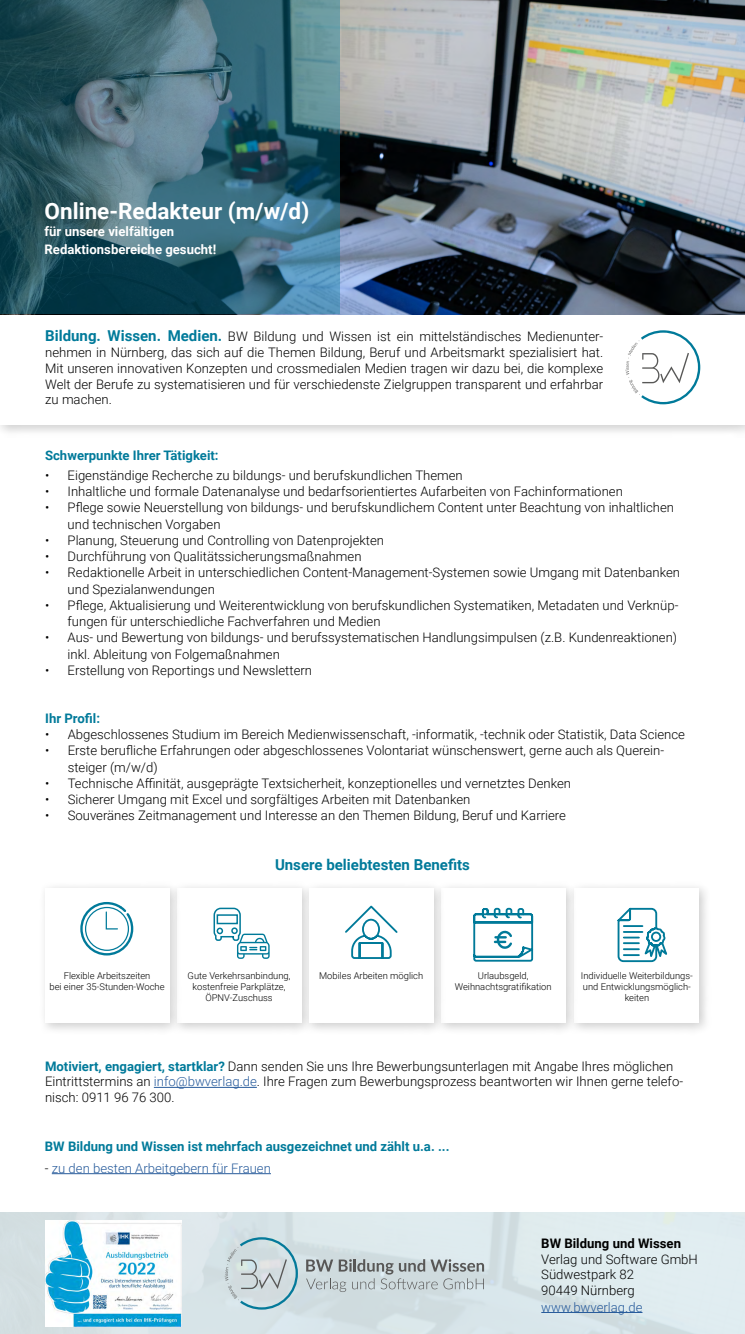
<style>
.page{position:relative;width:745px;height:1334px;background:#fff}
.page>*{position:absolute;margin:0;border:0;box-sizing:border-box;transform-origin:0 0}
.t1{font:700 22.5px "Roboto";color:#fff}
.t2{font:700 15px "Roboto";color:#007a9a}
.t3{font:300 13.12px/15.8px "Roboto";color:#000}
.t4{font:700 13.12px "Roboto";color:#007a9a}
.t5{font:300 13.12px "Roboto";color:#275b9b}
.t6{font:700 13.12px/17.5px "Roboto";color:#fff}
.t7{font:700 13.12px "Roboto";color:#000}
.t8{font:300 9.38px/11.2px "Roboto";color:#000;text-align:center}
.s1{font-weight:700;font-size:15px;color:#007a9a}
.s2{font-weight:700;color:#007a9a}
.s3{color:#275b9b}
.s4{color:#000}
</style>
<div class="page">
<div style="left:0;top:307px;width:744px;height:130px;background:#000;opacity:.2"></div>
<div style="left:0;top:314px;width:744px;height:111px;background:#fff"></div>
<img style="left:340px;top:0;width:404px;height:314px">
<svg style="left:0;top:0;width:340px;height:314px;background:#376371"></svg>
<div style="left:169px;top:881px;width:144px;height:154px;background:#000;opacity:.2"></div>
<div style="left:177px;top:888px;width:124px;height:135px;background:#fff"></div>
<div style="left:567px;top:881px;width:144px;height:154px;background:#000;opacity:.2"></div>
<div style="left:574px;top:888px;width:124px;height:135px;background:#fff"></div>
<div style="left:433px;top:881px;width:144px;height:154px;background:#000;opacity:.2"></div>
<div style="left:440px;top:888px;width:125px;height:135px;background:#fff"></div>
<div style="left:301px;top:881px;width:144px;height:154px;background:#000;opacity:.2"></div>
<div style="left:309px;top:888px;width:124px;height:135px;background:#fff"></div>
<svg style="left:625px;top:330px;width:74px;height:74px"></svg>
<svg style="left:345px;top:905px;width:53px;height:54px"></svg>
<svg style="left:617px;top:907px;width:50px;height:56px"></svg>
<div style="left:0;top:1212px;width:744px;height:122px;background:linear-gradient(to right,#cddde3,#e1ecef)"></div>
<hr style="left:154px;top:1087px;width:103px;height:1px;background:#275b9b">
<img style="left:45px;top:1220px;width:136px;height:106px">
<hr style="left:541px;top:1312px;width:101px;height:1px;background:#275b9b">
<svg style="left:306px;top:1259px;width:178px;height:33px;background:#b8c1c4"></svg>
<svg style="left:225px;top:1237px;width:73px;height:72px;background:#c0d1d6"></svg>
<div style="left:38px;top:881px;width:144px;height:154px;background:#000;opacity:.2"></div>
<div style="left:45px;top:888px;width:124px;height:135px;background:#fff"></div>
<svg style="left:80px;top:902px;width:54px;height:54px"></svg>
<svg style="left:473px;top:907px;width:61px;height:55px"></svg>
<hr style="left:52px;top:1173px;width:219px;height:1px;background:#275b9b">
<svg style="left:213px;top:907px;width:56px;height:52px"></svg>
<h1 class="t1" style="left:45px;top:195px;width:266px">Online-Redakteur (m/w/d)</h1>
<p class="t6" style="left:45px;top:222px;width:173px">für unsere vielfältigen<br>Redaktionsbereiche gesucht!</p>
<p class="t3" style="left:45px;top:328px;width:559px;text-align:justify"><span class="s1">Bildung. Wissen. Medien.</span> BW Bildung und Wissen ist ein mittelständisches Medienunter&shy;nehmen in Nürnberg, das sich auf die Themen Bildung, Beruf und Arbeitsmarkt spezialisiert hat.<br>Mit unseren innovativen Konzepten und crossmedialen Medien tragen wir dazu bei, die komplexe Welt der Berufe zu systematisieren und für verschiedenste Zielgruppen transparent und erfahrbar zu machen.</p>
<p class="t4" style="left:45px;top:446px;width:175px">Schwerpunkte Ihrer Tätigkeit:</p>
<p class="t3" style="left:45px;top:467px;width:419px">• Eigenständige Recherche zu bildungs- und berufskundlichen Themen</p>
<p class="t3" style="left:45px;top:483px;width:579px">• Inhaltliche und formale Datenanalyse und bedarfsorientiertes Aufarbeiten von Fachinformationen</p>
<p class="t3" style="left:67px;top:499px;width:607px;line-height:16.2px;text-indent:-22px">• Pflege sowie Neuerstellung von bildungs- und berufskundlichem Content unter Beachtung von inhaltlichen und technischen Vorgaben</p>
<p class="t3" style="left:45px;top:532px;width:340px">• Planung, Steuerung und Controlling von Datenprojekten</p>
<p class="t3" style="left:45px;top:548px;width:318px">• Durchführung von Qualitätssicherungsmaßnahmen</p>
<p class="t3" style="left:67px;top:564px;width:613px;line-height:16.2px;text-indent:-22px">• Redaktionelle Arbeit in unterschiedlichen Content-Management-Systemen sowie Umgang mit Datenbanken und Spezialanwendungen</p>
<p class="t3" style="left:67px;top:597px;width:612px;line-height:16.2px;text-indent:-22px">• Pflege, Aktualisierung und Weiterentwicklung von berufskundlichen Systematiken, Metadaten und Verknüp&shy;fungen für unterschiedliche Fachverfahren und Medien</p>
<p class="t3" style="left:67px;top:629px;width:610px;line-height:16.2px;text-indent:-22px">• Aus- und Bewertung von bildungs- und berufssystematischen Handlungsimpulsen (z.B. Kundenreaktionen) inkl. Ableitung von Folgemaßnahmen</p>
<p class="t3" style="left:45px;top:662px;width:268px">• Erstellung von Reportings und Newslettern</p>
<p class="t4" style="left:45px;top:709px;width:56px">Ihr Profil:</p>
<p class="t3" style="left:45px;top:726px;width:641px">• Abgeschlossenes Studium im Bereich Medienwissenschaft, -informatik, -technik oder Statistik, Data Science</p>
<p class="t3" style="left:68px;top:742px;width:597px;line-height:16.2px;text-indent:-22px">• Erste berufliche Erfahrungen oder abgeschlossenes Volontariat wünschenswert, gerne auch als Querein&shy;steiger (m/w/d)</p>
<p class="t3" style="left:45px;top:775px;width:527px">• Technische Affinität, ausgeprägte Textsicherheit, konzeptionelles und vernetztes Denken</p>
<p class="t3" style="left:45px;top:791px;width:426px">• Sicherer Umgang mit Excel und sorgfältiges Arbeiten mit Datenbanken</p>
<p class="t3" style="left:45px;top:807px;width:522px">• Souveränes Zeitmanagement und Interesse an den Themen Bildung, Beruf und Karriere</p>
<p class="t2" style="left:275px;top:854px;width:196px">Unsere beliebtesten Benefits</p>
<p class="t8" style="left:49px;top:969px;width:116px">Flexible Arbeitszeiten<br>bei einer 35-Stunden-Woche</p>
<p class="t8" style="left:187px;top:969px;width:104px">Gute Verkehrsanbindung, kostenfreie Parkplätze,<br>ÖPNV-Zuschuss</p>
<p class="t8" style="left:319px;top:969px;width:105px">Mobiles Arbeiten möglich</p>
<p class="t8" style="left:580px;top:969px;width:113px">Individuelle Weiterbildungs&shy;und Entwicklungsmöglich&shy;keiten</p>
<p class="t8" style="left:454px;top:969px;width:98px">Urlaubsgeld,<br>Weihnachtsgratifikation</p>
<p class="t3" style="left:45px;top:1057px;width:639px"><span class="s2">Motiviert, engagiert, startklar?</span> Dann senden Sie uns Ihre Bewerbungsunterlagen mit Angabe Ihres möglichen<br>Eintrittstermins an <span class="s3">info@bwverlag.de</span>. Ihre Fragen zum Bewerbungsprozess beantworten wir Ihnen gerne telefo&shy;nisch: 0911 96 76 300.</p>
<p class="t4" style="left:45px;top:1137px;width:406px">BW Bildung und Wissen ist mehrfach ausgezeichnet und zählt u.a. ...</p>
<p class="t5" style="left:45px;top:1159px;width:227px"><span class="s4">-</span> zu den besten Arbeitgebern für Frauen</p>
<p class="t7" style="left:541px;top:1234px;width:141px">BW Bildung und Wissen</p>
<p class="t3" style="left:541px;top:1250px;width:158px">Verlag und Software GmbH<br>Südwestpark 82<br>90449 Nürnberg</p>
<p class="t5" style="left:541px;top:1297px;width:103px">www.bwverlag.de</p>
</div>
